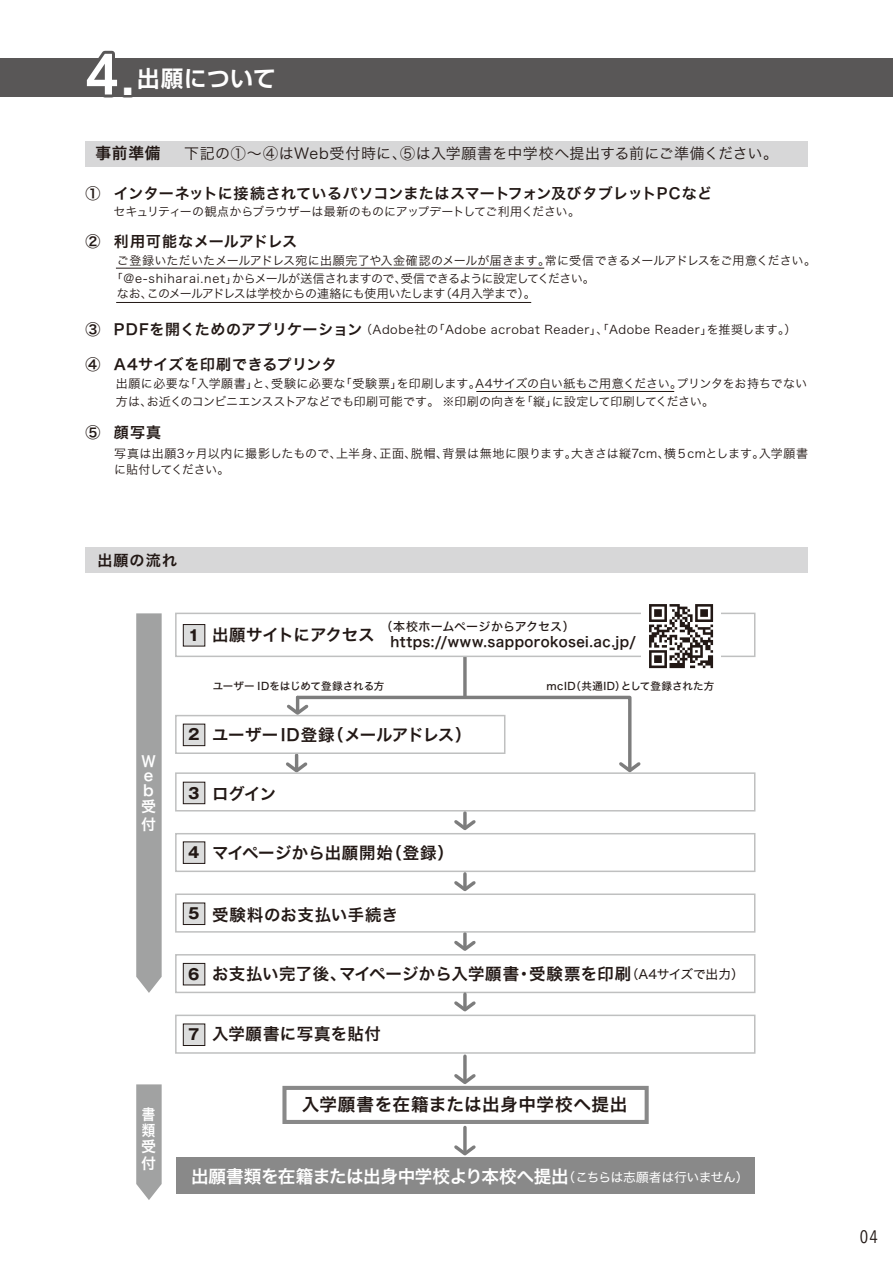
<style>
.page{position:relative;width:893px;height:1263px;background:#fff}
.page>*{position:absolute;margin:0;border:0;box-sizing:border-box;transform-origin:0 0}
.t1{font:700 22.5px "Shin Go Pro De";letter-spacing:.035em;color:#fff}
.t2{font:18px "Avenir Next Condensed";color:#221815}
.t3{font:17.7px "Hira Kaku Std W6";letter-spacing:-.02em;color:#fff}
.t4{font:17.7px "Hira Kaku Std W6";letter-spacing:.03em;color:#221815}
.t5{font:16.5px "Hira Kaku Std W6";letter-spacing:.02em;color:#221815}
.t6{font:16.5px "Hira Kaku Std W6";letter-spacing:-.02em;color:#221815}
.t7{font:16.5px "Hira Kaku Std W6";letter-spacing:.04em;color:#221815}
.t8{font:16.5px "Hira Kaku Std W6";letter-spacing:-.01em;color:#221815}
.t9{font:15.15px "Hira Kaku Std W6";letter-spacing:.075em;color:#221815}
.t10{font:15px "Hira Kaku Std W6";letter-spacing:.025em;color:#221815}
.t11{font:15px "Hira Kaku Std W3";letter-spacing:.025em;color:#221815}
.t12{font:700 15px "Gothic MB101 Pro";color:#221815}
.t13{font:15px/15.8px "Hira Kaku Std W6";color:#fff;scale:.9 1}
.t14{font:15px/17.1px "Hira Kaku Std W6";color:#fff}
.t15{font:13.95px "Hira Kaku Std W6";letter-spacing:.035em;color:#221815;scale:.95 1}
.t16{font:12px/18px "Hira Kaku Std W3";letter-spacing:-.005em;color:#221815}
.t17{font:12px/16.5px "Hira Kaku Std W3";letter-spacing:.015em;color:#221815}
.t18{font:12px "Hira Kaku Std W3";letter-spacing:.045em;color:#221815}
.t19{font:12px "Hira Kaku Std W3";letter-spacing:-.035em;color:#221815}
.t20{font:12px "Hira Kaku Std W5";letter-spacing:.01em;color:#221815}
.t21{font:10.5px "Hira Kaku Std W5";letter-spacing:.035em;color:#221815}
.t22{font:10.5px "Hira Kaku Std W5";letter-spacing:.01em;color:#221815}
.s1{font-family:"UD Shin Go Pro De";font-size:51px}
.s2{font-family:"UD Shin Go Pro De";font-size:46.5px}
.s3{font-family:"Hira Kaku Std W6";font-size:15.75px}
.s4{font-size:15.75px}
.s5{font-family:"Gothic MB101 Pro";font-weight:700;font-size:15px}
.s6{font-family:"Hira Kaku Std W4";font-size:12.75px}
</style>
<div class="page">
<div style="left:0;top:58px;width:893px;height:39px;background:#595757"></div>
<svg style="left:98px;top:50px;width:17px;height:48px"></svg>
<svg style="left:463px;top:874px;width:4px;height:4px"></svg>
<svg style="left:463px;top:657px;width:4px;height:37px"></svg>
<svg style="left:454px;top:878px;width:22px;height:13px"></svg>
<div style="left:175px;top:613px;width:580px;height:44px;background:#fff;border:2px solid #bfc0c0"></div>
<svg style="left:463px;top:933px;width:4px;height:5px"></svg>
<svg style="left:454px;top:938px;width:22px;height:13px"></svg>
<svg style="left:463px;top:813px;width:4px;height:4px"></svg>
<svg style="left:454px;top:817px;width:22px;height:13px"></svg>
<div style="left:175px;top:772px;width:580px;height:39px;background:#fff;border:2px solid #bfc0c0"></div>
<div style="left:175px;top:833px;width:580px;height:39px;background:#fff;border:2px solid #bfc0c0"></div>
<div style="left:175px;top:715px;width:330px;height:39px;background:#fff;border:2px solid #bfc0c0"></div>
<svg style="left:283px;top:694px;width:361px;height:81px"></svg>
<div style="left:175px;top:893px;width:580px;height:40px;background:#fff;border:2px solid #bfc0c0"></div>
<div style="left:85px;top:141px;width:723px;height:25px;background:#d7d7d8"></div>
<div style="left:85px;top:547px;width:723px;height:25px;background:#d7d7d8"></div>
<div style="left:183px;top:624px;width:22px;height:22px;background:#dcdddd;border:1px solid #221815"></div>
<div style="left:183px;top:724px;width:22px;height:22px;background:#dcdddd;border:1px solid #221815"></div>
<div style="left:183px;top:842px;width:22px;height:22px;background:#dcdddd;border:1px solid #221815"></div>
<div style="left:183px;top:782px;width:22px;height:22px;background:#dcdddd;border:1px solid #221815"></div>
<div style="left:183px;top:903px;width:22px;height:22px;background:#dcdddd;border:1px solid #221815"></div>
<div style="left:641px;top:596px;width:80px;height:80px;background:#fff"></div>
<svg style="left:649px;top:604px;width:64px;height:64px"></svg>
<hr style="left:116px;top:268px;width:428px;height:1px;background:#221815">
<hr style="left:116px;top:302px;width:415px;height:1px;background:#221815">
<hr style="left:476px;top:391px;width:198px;height:1px;background:#221815">
<svg style="left:463px;top:1127px;width:4px;height:15px"></svg>
<svg style="left:451px;top:1142px;width:28px;height:16px"></svg>
<div style="left:175px;top:954px;width:580px;height:39px;background:#fff;border:2px solid #bfc0c0"></div>
<div style="left:176px;top:1158px;width:579px;height:36px;background:#898989"></div>
<div style="left:282px;top:1086px;width:367px;height:38px;background:#fff;border:4px solid #898989"></div>
<div style="left:183px;top:963px;width:22px;height:22px;background:#dcdddd;border:1px solid #221815"></div>
<svg style="left:463px;top:994px;width:4px;height:4px"></svg>
<svg style="left:454px;top:998px;width:22px;height:14px"></svg>
<div style="left:175px;top:1014px;width:580px;height:40px;background:#fff;border:2px solid #bfc0c0"></div>
<div style="left:183px;top:1024px;width:22px;height:22px;background:#dcdddd;border:1px solid #221815"></div>
<svg style="left:463px;top:1056px;width:4px;height:15px"></svg>
<svg style="left:451px;top:1071px;width:28px;height:16px"></svg>
<svg style="left:136px;top:613px;width:26px;height:380px;background:#a4a5a5"></svg>
<svg style="left:136px;top:1084px;width:26px;height:116px;background:#a9aaaa"></svg>
<h1 class="t1" style="left:85px;top:60px;width:192px"><span class="s1">4</span><span class="s2">.</span>出願について</h1>
<p class="t11" style="left:95px;top:142px;width:684px"><span class="s3">事前準備</span><span class="s4">　</span> 下記の①～④はWeb受付時に、⑤は入学願書を中学校へ提出する前にご準備ください。</p>
<p class="t10" style="left:86px;top:182px;width:628px">① インターネットに接続されているパソコンまたはスマートフォン及びタブレットPCなど</p>
<p class="t16" style="left:114px;top:202px;width:468px">セキュリティーの観点からブラウザーは最新のものにアップデートしてご利用ください。</p>
<p class="t10" style="left:86px;top:230px;width:213px">② 利用可能なメールアドレス</p>
<p class="t16" style="left:111px;top:252px;width:707px;text-indent:6px">ご登録いただいたメールアドレス宛に出願完了や入金確認のメールが届きます。常に受信できるメールアドレスをご用意ください。「@e-shiharai.net」からメールが送信されますので、受信できるように設定してください。</p>
<p class="t19" style="left:117px;top:285px;width:421px">なお、このメールアドレスは学校からの連絡にも使用いたします（4月入学まで）。</p>
<p class="t10" style="left:86px;top:318px;width:279px">③ PDFを開くためのアプリケーション</p>
<p class="t18" style="left:360px;top:321px;width:438px">（Adobe社の「Adobe acrobat Reader」、「Adobe Reader」を推奨します。）</p>
<p class="t10" style="left:86px;top:352px;width:253px">④ A4サイズを印刷できるプリンタ</p>
<p class="t16" style="left:116px;top:375px;width:693px">出願に必要な「入学願書」と、受験に必要な「受験票」を印刷します。A4サイズの白い紙もご用意ください。プリンタをお持ちでない方は、お近くのコンビニエンスストアなどでも印刷可能です。 ※印刷の向きを「縦」に設定して印刷してください。</p>
<p class="t10" style="left:86px;top:421px;width:77px">⑤ 顔写真</p>
<p class="t17" style="left:114px;top:445px;width:695px">写真は出願3ヶ月以内に撮影したもので、上半身、正面、脱帽、背景は無地に限ります。大きさは縦7cm、横５cmとします。入学願書に貼付してください。</p>
<p class="t9" style="left:97px;top:548px;width:81px">出願の流れ</p>
<p class="t13" style="left:141px;top:755px;width:17px;line-height:13.6px">W e</p>
<p class="t14" style="left:141px;top:782px;width:16px">b受付</p>
<p class="t12" style="left:188px;top:623px;width:13px">1</p>
<p class="t12" style="left:188px;top:722px;width:13px">2</p>
<h3 class="t8" style="left:212px;top:622px;width:164px">出願サイトにアクセス</h3>
<p class="t20" style="left:381px;top:617px;width:196px">（本校ホームページからアクセス）</p>
<p class="t15" style="left:391px;top:631px;width:260px">https://www.sapporokosei.ac.jp/</p>
<p class="t22" style="left:213px;top:678px;width:173px">ユーザー IDをはじめて登録される方</p>
<p class="t21" style="left:546px;top:678px;width:169px">mcID（共通ID）として登録された方</p>
<h3 class="t6" style="left:212px;top:722px;width:261px">ユーザー ID登録（メールアドレス）</h3>
<p class="t12" style="left:188px;top:780px;width:13px">3</p>
<h3 class="t5" style="left:212px;top:781px;width:66px">ログイン</h3>
<p class="t12" style="left:188px;top:840px;width:13px">4</p>
<h3 class="t5" style="left:212px;top:840px;width:243px">マイページから出願開始（登録）</h3>
<p class="t12" style="left:188px;top:901px;width:13px">5</p>
<h3 class="t7" style="left:212px;top:902px;width:188px">受験料のお支払い手続き</h3>
<h3 class="t5" style="left:188px;top:961px;width:557px"><span class="s5">6</span> お支払い完了後、マイページから入学願書・受験票を印刷<span class="s6">（A4サイズで出力）</span></h3>
<h3 class="t5" style="left:188px;top:1021px;width:194px"><span class="s5">7</span> 入学願書に写真を貼付</h3>
<p class="t13" style="left:141px;top:1107px;width:17px;text-align:justify">書類受</p>
<p class="t14" style="left:141px;top:1155px;width:16px">付</p>
<h3 class="t4" style="left:302px;top:1091px;width:327px">入学願書を在籍または出身中学校へ提出</h3>
<h3 class="t3" style="left:191px;top:1163px;width:559px">出願書類を在籍または出身中学校より本校へ提出<span class="s6">（こちらは志願者は行いません）</span></h3>
<h2 class="t2" style="left:860px;top:1221px;width:19px">04</h2>
</div>
